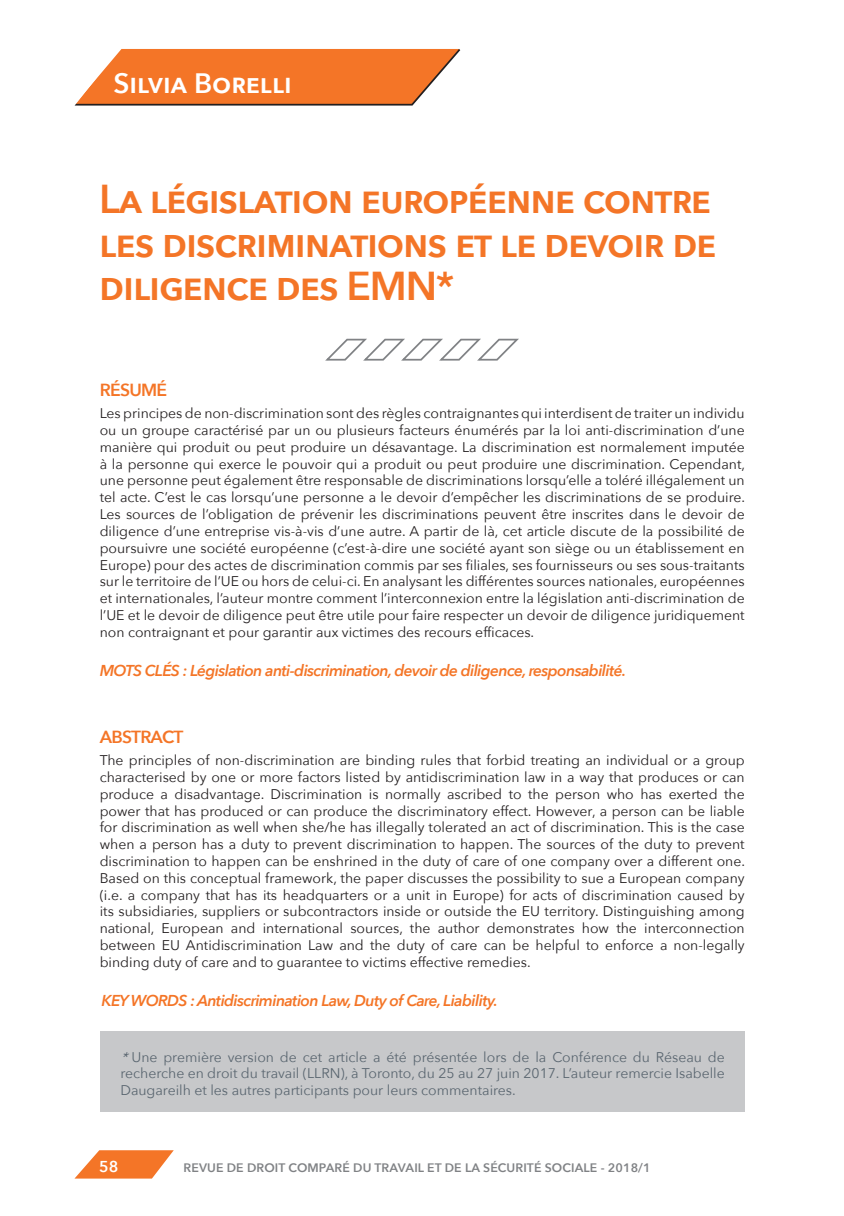
<style>
.page{position:relative;width:844px;height:1216px;background:#fff}
.page>*{position:absolute;margin:0;border:0;box-sizing:border-box;transform-origin:0 0}
.Titre_article{font:600 40.25px/43.8px "Avenir Next";letter-spacing:-.03em;color:#f47527}
.Auteur{font:600 28px "Avenir Next";color:#fff}
.t1{font:600 17.5px "Avenir Next";letter-spacing:-.04em;color:#f47527}
.t2{font:italic 600 15.75px "Avenir Next";letter-spacing:-.04em;color:#f47527}
.t3{font:600 15.75px "Avenir Next";color:#fff}
.Texte_résumé{font:14px/16.8px "Avenir Next";color:#231f20;text-align:justify}
.Corps_note_de_bas_de{font:14px/16.8px "Avenir Next";color:#5a6670;text-align:justify}
.t4{font:600 12.25px "Avenir Next";letter-spacing:.01em;color:#808285}
.s1{font-style:italic}
</style>
<div class="page">
<div style="left:100px;top:1031px;width:644px;height:80px;background:#c7c8ca"></div>
<svg style="left:325px;top:338px;width:194px;height:23px"></svg>
<svg style="left:74px;top:49px;width:387px;height:57px;background:#ee8442"></svg>
<svg style="left:75px;top:1150px;width:99px;height:28px"></svg>
<p class="Auteur" style="left:113px;top:59px;width:180px">Silvia Borelli</p>
<p class="Titre_article" style="left:99px;top:176px;width:618px">La législation européenne contre les discriminations et le devoir de diligence des EMN*</p>
<p class="t1" style="left:100px;top:375px;width:69px">RÉSUMÉ</p>
<p class="Texte_résumé" style="left:100px;top:404px;width:646px">Les principes de non-discrimination sont des règles contraignantes qui interdisent de traiter un individu ou un groupe caractérisé par un ou plusieurs facteurs énumérés par la loi anti-discrimination d’une manière qui produit ou peut produire un désavantage. La discrimination est normalement imputée à la personne qui exerce le pouvoir qui a produit ou peut produire une discrimination. Cependant, une personne peut également être responsable de discriminations lorsqu’elle a toléré illégalement un tel acte. C’est le cas lorsqu’une personne a le devoir d’empêcher les discriminations de se produire.<br>Les sources de l’obligation de prévenir les discriminations peuvent être inscrites dans le devoir de diligence d’une entreprise vis-à-vis d’une autre. A partir de là, cet article discute de la possibilité de poursuivre une société européenne (c’est-à-dire une société ayant son siège ou un établissement en Europe) pour des actes de discrimination commis par ses filiales, ses fournisseurs ou ses sous-traitants sur le territoire de l’UE ou hors de celui-ci. En analysant les différentes sources nationales, européennes et internationales, l’auteur montre comment l’interconnexion entre la législation anti-discrimination de l’UE et le devoir de diligence peut être utile pour faire respecter un devoir de diligence juridiquement non contraignant et pour garantir aux victimes des recours efficaces.</p>
<p class="t2" style="left:100px;top:656px;width:528px">MOTS CLÉS : Législation anti-discrimination, devoir de diligence, responsabilité.</p>
<p class="t1" style="left:100px;top:722px;width:85px">ABSTRACT</p>
<p class="Texte_résumé" style="left:100px;top:751px;width:646px">The principles of non-discrimination are binding rules that forbid treating an individual or a group characterised by one or more factors listed by antidiscrimination law in a way that produces or can produce a disadvantage. Discrimination is normally ascribed to the person who has exerted the power that has produced or can produce the discriminatory effect. However, a person can be liable for discrimination as well when she/he has illegally tolerated an act of discrimination. This is the case when a person has a duty to prevent discrimination to happen. The sources of the duty to prevent discrimination to happen can be enshrined in the duty of care of one company over a different one.<br>Based on this conceptual framework, the paper discusses the possibility to sue a European company (i.e. a company that has its headquarters or a unit in Europe) for acts of discrimination caused by its subsidiaries, suppliers or subcontractors inside or outside the EU territory. Distinguishing among national, European and international sources, the author demonstrates how the interconnection between EU Antidiscrimination Law and the duty of care can be helpful to enforce a non-legally binding duty of care and to guarantee to victims effective remedies.</p>
<p class="t2" style="left:101px;top:986px;width:398px">KEY WORDS : Antidiscrimination Law, Duty of Care, Liability.</p>
<p class="Corps_note_de_bas_de" style="left:120px;top:1047px;width:605px"><span class="s1">*</span>Une première version de cet article a été présentée lors de la Conférence du Réseau de recherche en droit du travail (LLRN), à Toronto, du 25 au 27 juin 2017. L’auteur remercie Isabelle Daugareilh et les autres participants pour leurs commentaires.</p>
<p class="t3" style="left:99px;top:1153px;width:21px">58</p>
<p class="t4" style="left:183px;top:1156px;width:468px">REVUE DE DROIT COMPARÉ DU TRAVAIL ET DE LA SÉCURITÉ SOCIALE - 2018/1</p>
</div>
